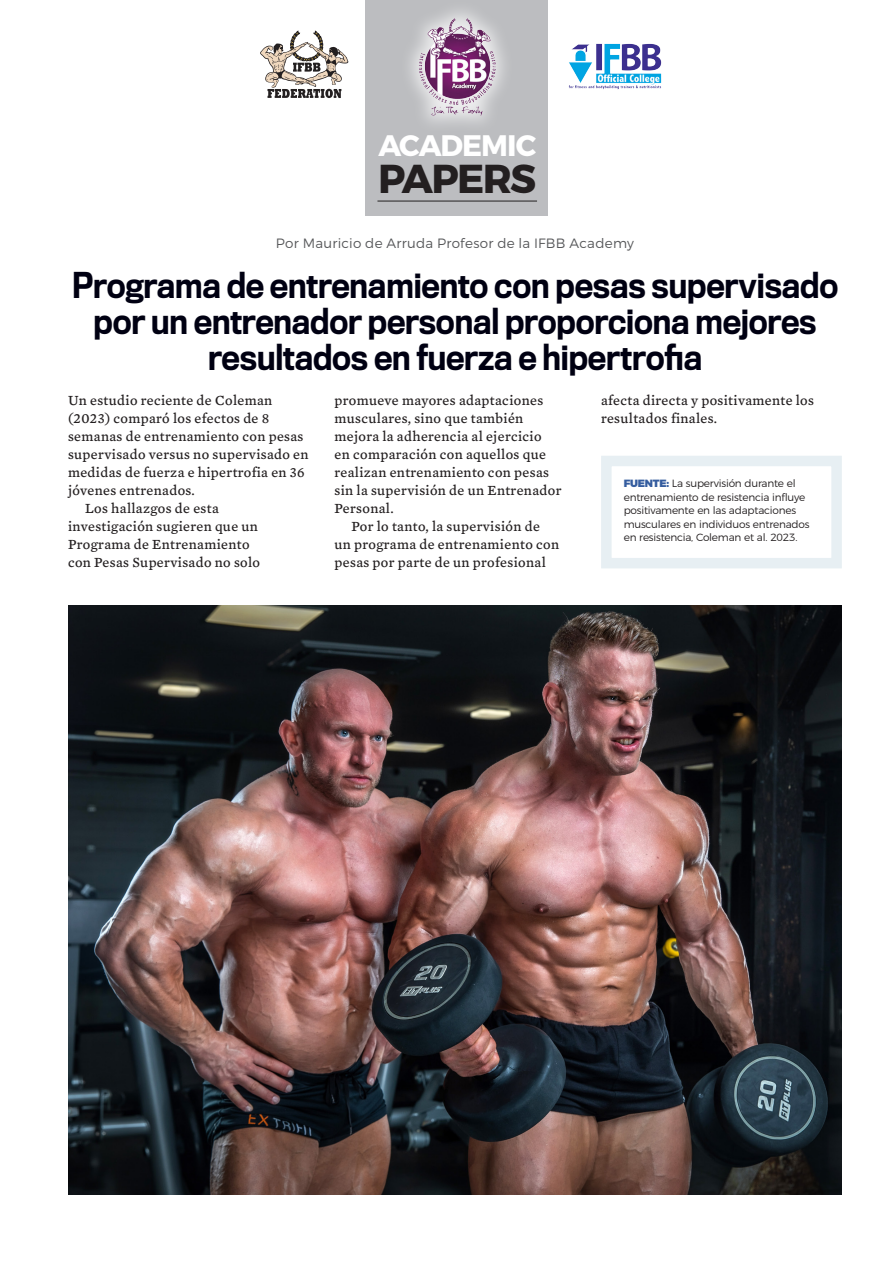
<style>
.page{position:relative;width:893px;height:1263px;background:#fff}
.page>*{position:absolute;margin:0;border:0;box-sizing:border-box;transform-origin:0 0}
.Hed_Narrow_14_13{font:700 40.35px "Montserrat";letter-spacing:-.045em;color:#231f20}
.category_head{font:500 33px/36px "Titling Gothic FB Narrow";letter-spacing:-.005em;color:#000012;text-align:center;scale:.95 1}
.Hed_Narrow_14_13-2{font:700 29.7px "Montserrat";letter-spacing:-.03em;color:#fff}
.t1{font:14.25px/18px "Mercury Text G4";letter-spacing:.025em;color:#231f20}
._1__HED__SM_FlamaBld{font:300 13.5px "Montserrat";letter-spacing:.02em;color:#57585a}
.t2{font:300 10.5px/13.5px "Montserrat";letter-spacing:-.02em;color:#231f20}
.s1{font-weight:900;color:#355d9f}
</style>
<div class="page">
<div style="left:366px;top:0;width:182px;height:216px;background:#bcbdc0"></div>
<hr style="left:377px;top:201px;width:160px;height:1px;background:#231f20">
<div style="left:399px;top:0;width:116px;height:135px;background:#fff;opacity:.75"></div>
<img style="left:413px;top:18px;width:88px;height:99px">
<svg style="left:260px;top:31px;width:88px;height:67px"></svg>
<img style="left:568px;top:43px;width:94px;height:47px">
<div style="left:601px;top:456px;width:241px;height:112px;background:#fff;border:10px solid #e7eff3"></div>
<img style="left:68px;top:606px;width:774px;height:589px">
<p class="Hed_Narrow_14_13-2" style="left:378px;top:121px;width:159px">ACADEMIC</p>
<p class="Hed_Narrow_14_13" style="left:378px;top:146px;width:160px">PAPERS</p>
<p class="_1__HED__SM_FlamaBld" style="left:276px;top:232px;width:360px">Por Mauricio de Arruda Profesor de la IFBB Academy</p>
<p class="category_head" style="left:72px;top:268px;width:808px">Programa de entrenamiento con pesas supervisado por un entrenador personal proporciona mejores resultados en fuerza e hipertrofia</p>
<p class="t1" style="left:68px;top:391px;width:242px">Un estudio reciente de Coleman (2023) comparó los efectos de 8 semanas de entrenamiento con pesas supervisado versus no supervisado en medidas de fuerza e hipertrofia en 36 jóvenes entrenados.</p>
<p class="t1" style="left:68px;top:499px;width:194px;text-indent:17px">Los hallazgos de esta investigación sugieren que un<br>Programa de Entrenamiento con Pesas Supervisado no solo</p>
<p class="t1" style="left:334px;top:391px;width:228px">promueve mayores adaptaciones musculares, sino que también mejora la adherencia al ejercicio<br>en comparación con aquellos que realizan entrenamiento con pesas sin la supervisión de un Entrenador<br>Personal.</p>
<p class="t1" style="left:334px;top:517px;width:226px;text-indent:17px">Por lo tanto, la supervisión de un programa de entrenamiento con pesas por parte de un profesional</p>
<p class="t1" style="left:601px;top:391px;width:215px">afecta directa y positivamente los resultados finales.</p>
<p class="t2" style="left:624px;top:476px;width:187px"><span class="s1">FUENTE:</span> La supervisión durante el entrenamiento de resistencia influye positivamente en las adaptaciones musculares en individuos entrenados en resistencia, Coleman et al. 2023.</p>
</div>
